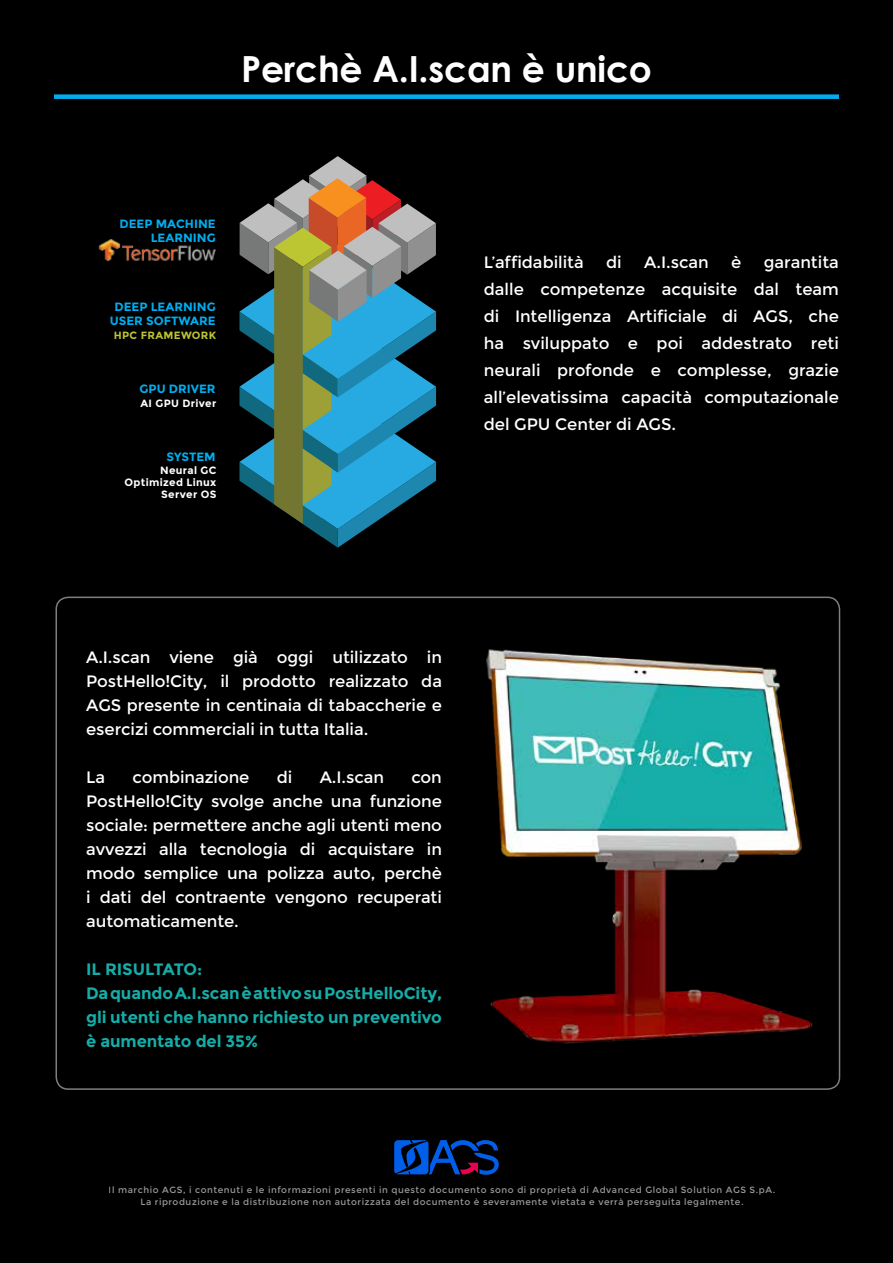
<style>
.page{position:relative;width:893px;height:1263px;background:#000}
.page>*{position:absolute;margin:0;border:0;box-sizing:border-box;transform-origin:0 0}
.t1{font:700 36px "Century Gothic";letter-spacing:-.005em;color:#fff}
.t2{font:16.5px/24px "Montserrat";letter-spacing:-.005em;color:#fff;text-align:justify}
.t3{font:700 16.5px/24px "Montserrat";letter-spacing:-.005em;color:#16ada8}
.t4{font:700 12px/13.5px "Montserrat";letter-spacing:-.005em;color:#00aeef;text-align:center}
.t5{font:700 10.5px "Montserrat";color:#fff}
.t6{font:700 10.5px "Montserrat";color:#bcc632}
.t7{font:9px/12px "Montserrat";letter-spacing:.06em;color:#fff;text-align:center}
</style>
<div class="page">
<svg style="left:394px;top:1140px;width:105px;height:35px"></svg>
<div style="left:54px;top:94px;width:785px;height:5px;background:#00aeef"></div>
<img style="left:98px;top:239px;width:118px;height:23px">
<svg style="left:239px;top:156px;width:197px;height:392px"></svg>
<img style="left:486px;top:649px;width:327px;height:395px">
<h1 class="t1" style="left:241px;top:42px;width:412px">Perchè A.I.scan è unico</h1>
<p class="t4" style="left:120px;top:217px;width:9px">DEEP</p>
<p class="t4" style="left:151px;top:217px;width:16px">MACHINE<br>LEARNING</p>
<p class="t4" style="left:115px;top:300px;width:9px">DEEP</p>
<p class="t4" style="left:151px;top:300px;width:16px">LEARNING</p>
<p class="t4" style="left:110px;top:314px;width:9px">USER</p>
<p class="t4" style="left:146px;top:314px;width:9px">SOFT</p>
<p class="t4" style="left:178px;top:314px;width:22px">WARE</p>
<p class="t6" style="left:114px;top:329px;width:9px">HPC</p>
<p class="t6" style="left:141px;top:329px;width:9px">FRAME</p>
<p class="t6" style="left:181px;top:329px;width:37px">WOR K</p>
<p class="t4" style="left:140px;top:382px;width:10px">GPU</p>
<p class="t4" style="left:169px;top:382px;width:9px">DRIVER</p>
<p class="t5" style="left:140px;top:397px;width:24px">AI GPU</p>
<p class="t5" style="left:182px;top:397px;width:35px">Driver</p>
<p class="t4" style="left:167px;top:450px;width:25px">SYSTEM</p>
<p class="t5" style="left:160px;top:464px;width:49px">Neural GC</p>
<p class="t5" style="left:125px;top:476px;width:93px">Optimized Linux</p>
<p class="t5" style="left:161px;top:488px;width:48px">Server OS</p>
<p class="t2" style="left:484px;top:248px;width:357px;line-height:27px;text-indent:280px">garantita dalle competenze acquisite dal team di Intelligenza Artificiale di AGS, che ha sviluppato e poi addestrato reti neurali profonde e complesse, grazie all’elevatissima capacità computazionale del GPU Center di AGS.</p>
<p class="t2" style="left:484px;top:250px;width:102px">L’affidabilità</p>
<p class="t2" style="left:606px;top:250px;width:17px">di</p>
<p class="t2" style="left:644px;top:250px;width:66px">A.I.scan</p>
<p class="t2" style="left:731px;top:250px;width:12px">è</p>
<p class="t2" style="left:86px;top:645px;width:357px">A.I.scan viene già oggi utilizzato in PostHello!City, il prodotto realizzato da AGS presente in centinaia di tabaccherie e esercizi commerciali in tutta Italia.</p>
<p class="t2" style="left:86px;top:765px;width:20px">La</p>
<p class="t2" style="left:133px;top:765px;width:118px">combinazione</p>
<p class="t2" style="left:277px;top:765px;width:17px">di</p>
<p class="t2" style="left:320px;top:765px;width:66px">A.I.scan</p>
<p class="t2" style="left:86px;top:765px;width:357px;text-indent:325px">con PostHello!City svolge anche una funzione sociale: permettere anche agli utenti meno avvezzi alla tecnologia di acquistare in modo semplice una polizza auto, perchè i dati del contraente vengono recuperati automaticamente.</p>
<p class="t3" style="left:86px;top:957px;width:30px">IL RISU</p>
<p class="t3" style="left:145px;top:957px;width:20px">LTATO</p>
<p class="t3" style="left:86px;top:957px;width:357px;text-indent:111px">:<br>Da quando A.I .scan è attivo su PostH elloCity, gli utenti che hanno richiesto un preventivo è aumentato del 35%</p>
<p class="t7" style="left:109px;top:1183px;width:668px">Il marchio AGS, i contenuti e le informazioni presenti in questo documento sono di proprietà di Advanced Global Solution AGS S.pA.<br>La riproduzione e la distribuzione non autorizzata del documento è severamente vietata e verrà perseguita legalmente.</p>
</div>
